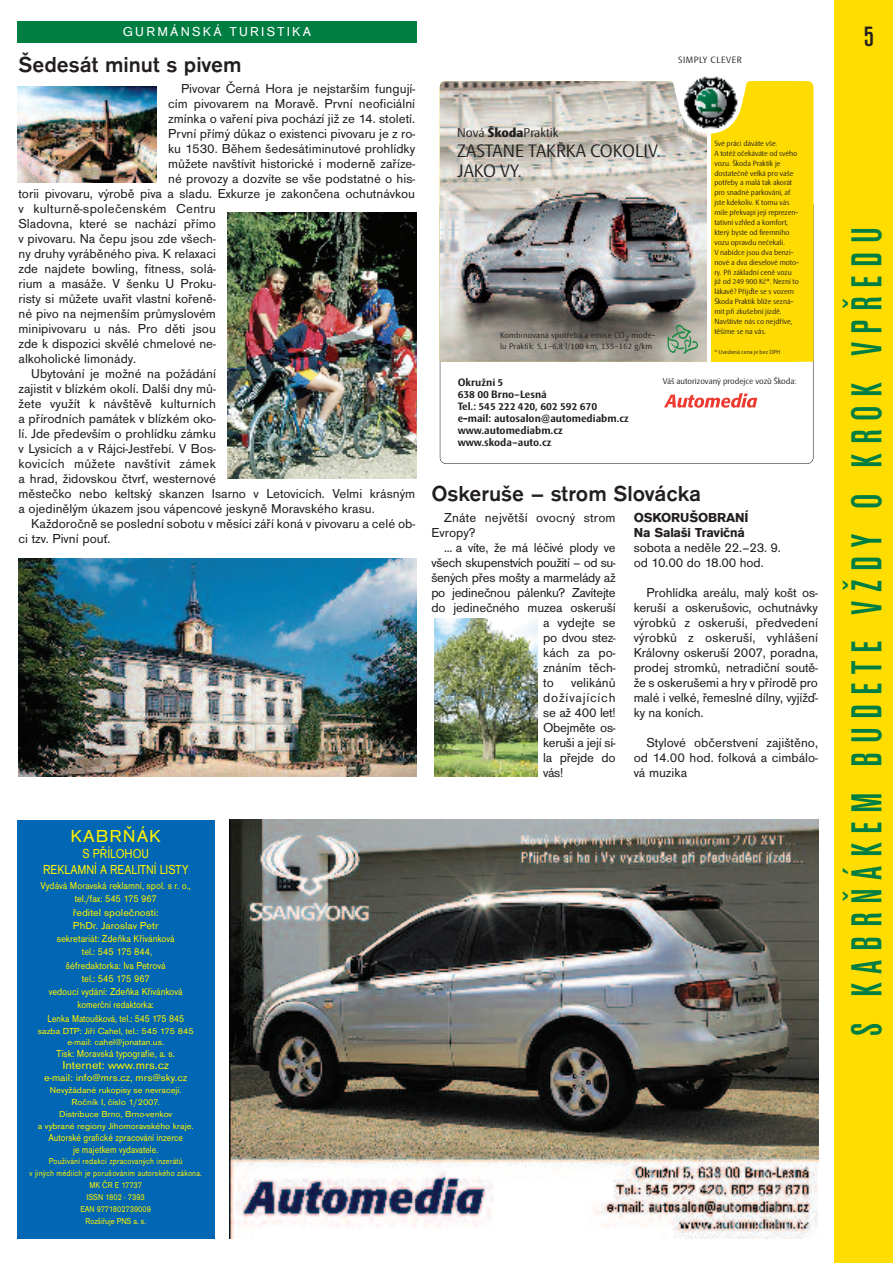
<style>
.page{position:relative;width:893px;height:1263px;background:#fff}
.page>*{position:absolute;margin:0;border:0;box-sizing:border-box;transform-origin:0 0}
.t1{font:500 condensed 45px "Accius TCE";letter-spacing:.2em;color:#007e42;scale:.95 1}
.t2{font:500 condensed 30px "Accius TCE";color:#231f20}
.t3{font:500 22.5px "Accius TCE";color:#231f20}
.t4{font:18px "Accius TCE";letter-spacing:.055em;color:#fff101;scale:1.05 1}
.t5{font:17.7px/20px "Skoda Sans CE";color:#231f20}
.t6{font:13.5px/15px "Accius TCE";color:#231f20;text-align:justify}
.t7{font:13.5px "Accius TCE";letter-spacing:-.02em;color:#231f20}
.t8{font:13.5px "Accius TCE";letter-spacing:.02em;color:#231f20}
.t9{font:13.5px/15.8px "Accius TCE";color:#fff101;text-align:center;scale:.85 1}
.t10{font:13.5px "Accius TCE";letter-spacing:-.035em;color:#231f20}
.t11{font:700 13.5px/15px "Accius TCE";letter-spacing:-.01em;color:#231f20}
.t12{font:13.5px "Accius TCE";letter-spacing:.17em;color:#fff}
.t13{font:12.6px "Skoda Sans CE";color:#231f20}
.t14{font:12px "Accius TCE";color:#fff101;scale:1.05 1}
.t15{font:10.5px/13.2px "Accius TCE";color:#fff101;text-align:center;scale:.9 1}
.t16{font:700 10.5px/12px "Skoda Sans CE";color:#231f20}
.t17{font:10.5px/11.9px "Accius TCE";color:#fff101;text-align:center;scale:.85 1}
.t18{font:10.5px "Accius TCE";color:#fff101;scale:1.05 1}
.t19{font:9px/11.9px "Accius TCE";color:#fff101;text-align:center;scale:1.05 1}
.t20{font:9px/11.9px "Accius TCE";letter-spacing:.03em;color:#fff101;text-align:center;scale:.85 1}
.t21{font:9px "Skoda Sans CE";letter-spacing:.05em;color:#231f20}
.t22{font:8.4px "Skoda Sans CE";color:#231f20}
.t23{font:8.1px/10.8px "Skoda Sans CE";letter-spacing:.025em;color:#231f20}
.t24{font:7.35px/9.9px "Skoda Sans CE";color:#231f20}
.t25{font:5.7px "Skoda Sans CE";color:#231f20}
.s1{font-family:"Skoda Sans Black CE"}
</style>
<div class="page">
<div style="left:834px;top:0;width:59px;height:1263px;background:#ffdd01"></div>
<div style="left:795px;top:81px;width:18px;height:281px;background:#ffdc01"></div>
<img style="left:440px;top:81px;width:267px;height:281px">
<div style="left:710px;top:81px;width:85px;height:281px;background:#ffdc01"></div>
<hr style="left:708px;top:81px;width:3px;height:283px;background:#fff">
<img style="left:664px;top:76px;width:92px;height:58px">
<svg style="left:667px;top:325px;width:31px;height:29px"></svg>
<svg style="left:664px;top:393px;width:93px;height:15px"></svg>
<img style="left:229px;top:819px;width:589px;height:420px">
<div style="left:17px;top:820px;width:198px;height:418px;background:#0166b3"></div>
<div style="left:17px;top:22px;width:400px;height:21px;background:#007e42"></div>
<img style="left:17px;top:86px;width:139px;height:97px">
<img style="left:228px;top:213px;width:189px;height:265px">
<img style="left:18px;top:558px;width:399px;height:218px">
<img style="left:434px;top:619px;width:103px;height:157px">
<p class="t12" style="left:123px;top:24px;width:190px">GURMÁNSKÁ TURISTIKA</p>
<h3 class="t3" style="left:19px;top:51px;width:225px">Šedesát minut s pivem</h3>
<p class="t6" style="left:181px;top:81px;width:236px">Pivovar Černá Hora je nejstarším fungují-</p>
<p class="t6" style="left:168px;top:96px;width:248px">cím pivovarem na Moravě. První neoficiální</p>
<p class="t6" style="left:168px;top:111px;width:248px">zmínka o vaření piva pochází již ze 14. století.</p>
<p class="t6" style="left:168px;top:126px;width:248px">První přímý důkaz o existenci pivovaru je z ro-</p>
<p class="t6" style="left:168px;top:141px;width:248px">ku 1530. Během šedesátiminutové prohlídky</p>
<p class="t6" style="left:168px;top:156px;width:248px">můžete navštívit historické i moderně zaříze-</p>
<p class="t6" style="left:168px;top:171px;width:248px">né provozy a dozvíte se vše podstatné o his-</p>
<p class="t6" style="left:19px;top:186px;width:398px">torii pivovaru, výrobě piva a sladu. Exkurze je zakončena ochutnávkou</p>
<p class="t8" style="left:19px;top:200px;width:199px">v kulturně-společenském Centru</p>
<p class="t6" style="left:19px;top:216px;width:199px">Sladovna, které se nachází přímo</p>
<p class="t6" style="left:19px;top:231px;width:199px">v pivovaru. Na čepu jsou zde všech-</p>
<p class="t6" style="left:19px;top:246px;width:199px">ny druhy vyráběného piva. K relaxaci</p>
<p class="t6" style="left:19px;top:261px;width:199px">zde najdete bowling, fitness, solá-</p>
<p class="t6" style="left:19px;top:276px;width:199px">rium a masáže. V šenku U Proku-</p>
<p class="t6" style="left:19px;top:291px;width:199px">risty si můžete uvařit vlastní kořeně-</p>
<p class="t6" style="left:19px;top:306px;width:199px">né pivo na nejmenším průmyslovém</p>
<p class="t6" style="left:19px;top:321px;width:199px">minipivovaru u nás. Pro děti jsou</p>
<p class="t6" style="left:19px;top:336px;width:199px">zde k dispozici skvělé chmelové ne-</p>
<p class="t6" style="left:19px;top:351px;width:119px">alkoholické limonády.</p>
<p class="t6" style="left:31px;top:366px;width:186px">Ubytování je možné na požádání</p>
<p class="t6" style="left:19px;top:381px;width:199px">zajistit v blízkém okolí. Další dny mů-</p>
<p class="t6" style="left:19px;top:396px;width:199px">žete využít k návštěvě kulturních</p>
<p class="t6" style="left:19px;top:411px;width:199px">a přírodních památek v blízkém oko-</p>
<p class="t6" style="left:19px;top:426px;width:199px">lí. Jde především o prohlídku zámku</p>
<p class="t6" style="left:19px;top:441px;width:199px">v Lysicích a v Rájci-Jestřebí. V Bos-</p>
<p class="t8" style="left:19px;top:455px;width:199px">kovicích můžete navštívit zámek</p>
<p class="t6" style="left:19px;top:471px;width:199px">a hrad, židovskou čtvrť, westernové</p>
<p class="t6" style="left:19px;top:486px;width:398px">městečko nebo keltský skanzen Isarno v Letovicích. Velmi krásným</p>
<p class="t6" style="left:19px;top:501px;width:358px">a ojedinělým úkazem jsou vápencové jeskyně Moravského krasu.</p>
<p class="t6" style="left:31px;top:516px;width:385px">Každoročně se poslední sobotu v měsíci září koná v pivovaru a celé ob-</p>
<p class="t6" style="left:19px;top:531px;width:93px">ci tzv. Pivní pouť.</p>
<p class="t21" style="left:678px;top:56px;width:65px">SIMPLY CLEVER</p>
<p class="t13" style="left:457px;top:128px;width:103px">Nová <span class="s1">Škoda</span>Praktik</p>
<h3 class="t5" style="left:457px;top:142px;width:205px">ZASTANE TAKŘKA COKOLIV.<br>JAKO VY.</h3>
<p class="t24" style="left:714px;top:139px;width:86px">Své práci dáváte vše.<br>A totéž očekáváte od svého vozu. Škoda Praktik je dostatečně velká pro vaše potřeby a malá tak akorát pro snadné parkování, ať jste kdekoliv. K tomu vás mile překvapí její reprezen&shy;tativní vzhled a komfort, který byste od firemního vozu opravdu nečekali.<br>V nabídce jsou dva benzi&shy;nové a dva dieselové moto&shy;ry. Při základní ceně vozu již od 249 900 Kč*. Nezní to lákavě? Přijďte se s vozem<br>Škoda Praktik blíže sezná&shy;mit při zkušební jízdě.<br>Navštivte nás co nejdříve, těšíme se na vás.</p>
<p class="t25" style="left:714px;top:350px;width:68px">* Uvedená cena je bez DPH</p>
<p class="t23" style="left:500px;top:331px;width:156px">Kombinovaná spotřeba a emise CO2 mode&shy;lu Praktik: 5,1–6,8 l/100 km, 135–162 g/km</p>
<p class="t16" style="left:458px;top:377px;width:173px">Okružní 5<br>638 00 Brno–Lesná<br>Tel.: 545 222 420, 602 592 670 e-mail: autosalon@automediabm.cz www.automediabm.cz www.skoda–auto.cz</p>
<p class="t22" style="left:663px;top:378px;width:135px">Váš autorizovaný prodejce vozů Škoda:</p>
<h3 class="t3" style="left:431px;top:480px;width:271px">Oskeruše – strom Slovácka</h3>
<p class="t6" style="left:431px;top:510px;width:186px;text-indent:13px">Znáte největší ovocný strom<br>Evropy?</p>
<p class="t7" style="left:444px;top:540px;width:173px">... a víte, že má léčivé plody ve</p>
<p class="t10" style="left:431px;top:555px;width:186px">všech skupenstvích použití – od su-</p>
<p class="t7" style="left:431px;top:570px;width:186px">šených přes mošty a marmelády až</p>
<p class="t7" style="left:431px;top:585px;width:186px">po jedinečnou pálenku? Zavítejte</p>
<p class="t6" style="left:431px;top:600px;width:186px">do jedinečného muzea oskeruší</p>
<p class="t6" style="left:543px;top:615px;width:74px">a vydejte se</p>
<p class="t7" style="left:543px;top:630px;width:74px">po dvou stez-</p>
<p class="t6" style="left:543px;top:645px;width:74px">kách za po-</p>
<p class="t6" style="left:543px;top:660px;width:74px">znáním těch-</p>
<p class="t6" style="left:543px;top:675px;width:12px">to</p>
<p class="t6" style="left:543px;top:675px;width:74px;text-indent:28px">velikánů dožívajících se až 400 let!<br>Obejměte os&shy;keruši a její sí&shy;la přejde do vás!</p>
<p class="t11" style="left:634px;top:510px;width:116px">OSKORUŠOBRANÍ<br>Na Salaši Travičná</p>
<p class="t6" style="left:634px;top:540px;width:149px">sobota a neděle 22.–23. 9. od 10.00 do 18.00 hod.</p>
<p class="t6" style="left:634px;top:585px;width:186px;text-indent:13px">Prohlídka areálu, malý košt os&shy;keruší a oskerušovic, ochutnávky výrobků z oskeruší, předvedení výrobků z oskeruší, vyhlášení Královny oskeruší 2007, poradna, prodej stromků, netradiční soutě&shy;že s oskerušemi a hry v přírodě pro malé i velké, řemeslné dílny, vyjížď&shy;ky na koních.</p>
<p class="t6" style="left:634px;top:735px;width:186px;text-indent:13px">Stylové občerstvení zajištěno, od 14.00 hod. folková a cimbálo&shy;vá muzika</p>
<h3 class="t4" style="left:71px;top:825px;width:87px">KABRŇÁK</h3>
<p class="t9" style="left:43px;top:846px;width:173px">S PŘÍLOHOU<br>REKLAMNÍ A REALITNÍ LISTY</p>
<p class="t15" style="left:40px;top:879px;width:169px">Vydává Moravská reklamní, spol. s r. o., tel./fax: 545 175 967<br>ředitel společnosti:<br>PhDr. Jaroslav Petr<br>sekretariát: Zdeňka Křivánková<br>tel.: 545 175 844,<br>šéfredaktorka: Iva Petrová<br>tel.: 545 175 967<br>vedoucí vydání: Zdeňka Křivánková komerční redaktorka:<br>Lenka Matoušková, tel.: 545 175 845</p>
<p class="t19" style="left:38px;top:1024px;width:150px">sazba DTP: Jiří Cahel, tel.: 545 175 845 e-mail: cahel@jonatan.us.</p>
<p class="t15" style="left:57px;top:1047px;width:133px">Tisk: Moravská typografie, a. s.</p>
<p class="t14" style="left:62px;top:1058px;width:103px">Internet: www.mrs.cz</p>
<p class="t18" style="left:44px;top:1071px;width:138px">e-mail: info@mrs.cz, mrs@sky.cz</p>
<p class="t19" style="left:38px;top:1084px;width:150px">Nevyžádané rukopisy se nevracejí.<br>Ročník I, číslo 1/2007.<br>Distribuce Brno, Brno-venkov<br>a vybrané regiony Jihomoravského kraje.</p>
<p class="t17" style="left:48px;top:1131px;width:160px">Autorské grafické zpracování inzerce je majetkem vydavatele.</p>
<p class="t20" style="left:30px;top:1155px;width:204px">Používání redakcí zpracovaných inzerátů<br>v jiných médiích je porušováním autorského zákona.<br>MK ČR E 17737<br>ISSN 1802 - 7393<br>EAN 9771802739009<br>Rozšiřuje PNS a. s.</p>
<h2 class="t2" style="left:863px;top:18px;width:13px">5</h2>
<h1 class="t1" style="left:840px;top:1036px;width:852px;rotate:-90deg">S KABRŇÁKEM BUDETE VŽDY O KROK VPŘEDU</h1>
</div>
